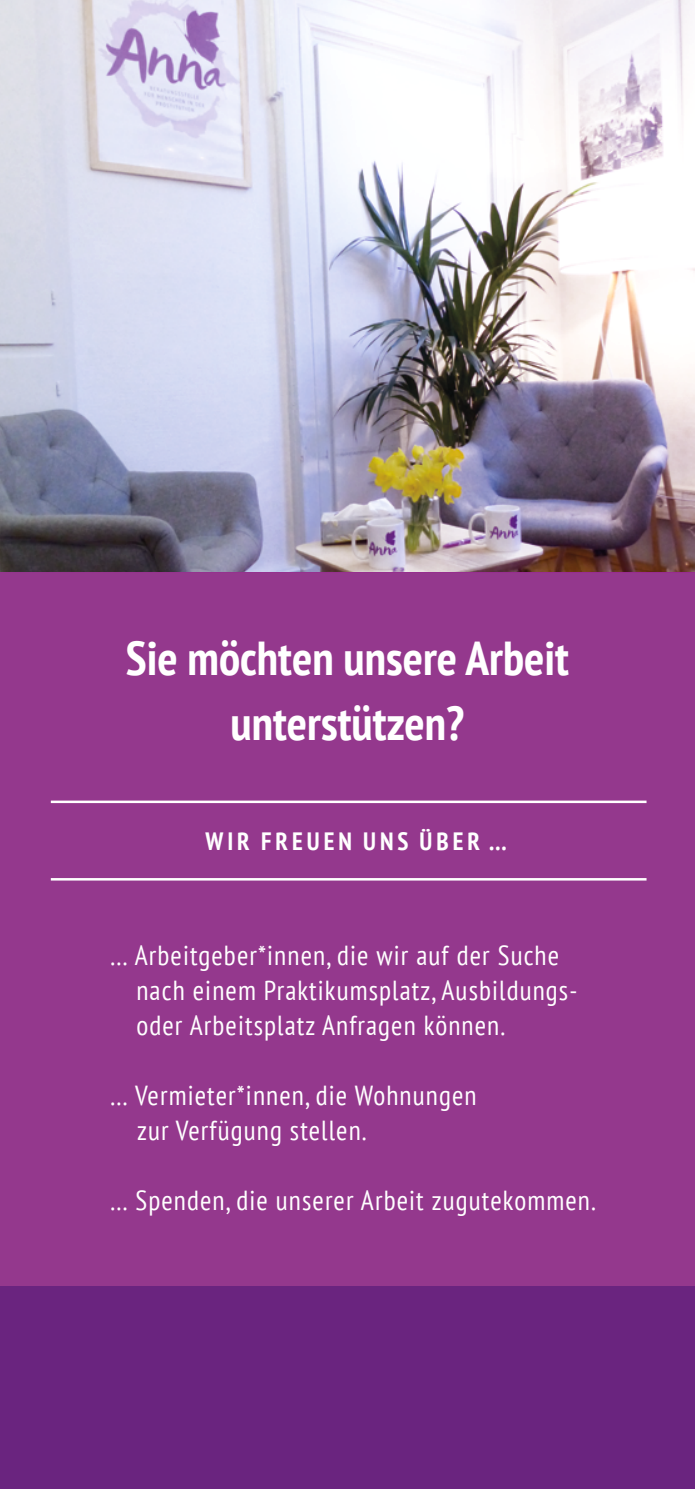
<style>
.page{position:relative;width:695px;height:1489px;background:#fff}
.page>*{position:absolute;margin:0;border:0;box-sizing:border-box;transform-origin:0 0}
.t1{font:700 condensed 47.5px/65px "PT Sans";color:#fff;text-align:center}
.t2{font:condensed 27.5px/35px "PT Sans";letter-spacing:.04em;color:#fff}
.t3{font:700 condensed 25px "PT Sans";letter-spacing:.16em;color:#fff}
</style>
<div class="page">
<div style="left:0;top:0;width:694px;height:1488px;background:#94388d"></div>
<div style="left:0;top:1286px;width:694px;height:202px;background:#6a247f"></div>
<hr style="left:51px;top:800px;width:595px;height:3px;background:#fff">
<hr style="left:51px;top:878px;width:595px;height:2px;background:#fff">
<img style="left:0;top:0;width:694px;height:572px">
<h1 class="t1" style="left:126px;top:624px;width:444px">Sie möchten unsere Arbeit unterstützen?</h1>
<p class="t3" style="left:205px;top:824px;width:303px">WIR FREUEN UNS ÜBER …</p>
<p class="t2" style="left:136px;top:937px;width:442px;text-indent:-27px">… Arbeitgeber*innen, die wir auf der Suche nach einem Praktikumsplatz, Ausbildungs&shy;oder Arbeitsplatz Anfragen können.</p>
<p class="t2" style="left:137px;top:1077px;width:341px;text-indent:-27px">… Vermieter*innen, die Wohnungen zur Verfügung stellen.</p>
<p class="t2" style="left:110px;top:1182px;width:487px">… Spenden, die unserer Arbeit zugutekommen.</p>
</div>
